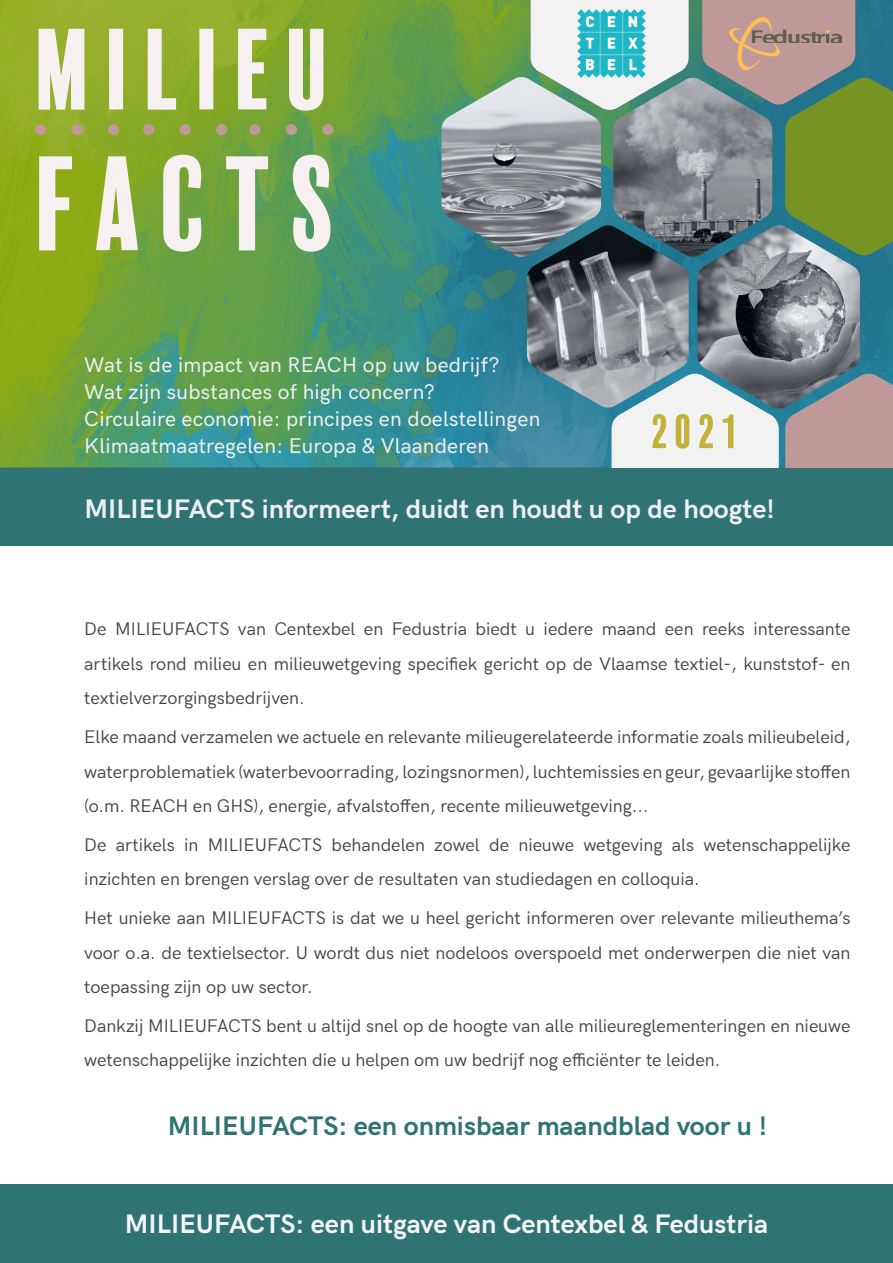
<style>
.page{position:relative;width:893px;height:1263px;background:#fff}
.page>*{position:absolute;margin:0;border:0;box-sizing:border-box;transform-origin:0 0}
.t1{font:700 27px "HK Grotesk Pro";color:#eff0f0}
.t2{font:700 27px "HK Grotesk Pro";color:#f4f6f7}
.t3{font:700 27px "HK Grotesk Pro";color:#2f7375}
.t4{font:500 21px "HK Grotesk Pro";letter-spacing:.01em;color:#eff0f0}
.t5{font:18px/34.5px "HK Grotesk Pro";color:#434343;text-align:justify}
</style>
<div class="page">
<div style="left:0;top:468px;width:893px;height:77px;background:#2f7375"></div>
<div style="left:0;top:1184px;width:893px;height:79px;background:#2f7375"></div>
<img style="left:0;top:0;width:893px;height:468px">
<img style="left:364px;top:230px;width:156px;height:238px">
<img style="left:697px;top:256px;width:163px;height:153px">
<img style="left:613px;top:78px;width:159px;height:179px">
<img style="left:441px;top:77px;width:160px;height:180px">
<svg style="left:785px;top:373px;width:108px;height:95px;background:#a59094"></svg>
<svg style="left:531px;top:0;width:158px;height:111px"></svg>
<svg style="left:702px;top:0;width:191px;height:256px;background:#768c6a"></svg>
<svg style="left:39px;top:29px;width:284px;height:82px"></svg>
<svg style="left:39px;top:155px;width:291px;height:97px"></svg>
<div style="left:35px;top:124px;width:11px;height:11px;background:#bf9999;border-radius:50%"></div>
<div style="left:71px;top:124px;width:12px;height:11px;background:#bf9999;border-radius:50%"></div>
<div style="left:108px;top:124px;width:11px;height:11px;background:#bf9999;border-radius:50%"></div>
<div style="left:143px;top:124px;width:11px;height:11px;background:#bf9999;border-radius:50%"></div>
<div style="left:180px;top:124px;width:11px;height:11px;background:#bf9999;border-radius:50%"></div>
<div style="left:216px;top:124px;width:11px;height:11px;background:#bf9999;border-radius:50%"></div>
<div style="left:249px;top:124px;width:12px;height:11px;background:#bf9999;border-radius:50%"></div>
<div style="left:286px;top:124px;width:11px;height:11px;background:#bf9999;border-radius:50%"></div>
<div style="left:322px;top:124px;width:11px;height:11px;background:#bf9999;border-radius:50%"></div>
<img style="left:527px;top:225px;width:162px;height:183px">
<img style="left:729px;top:17px;width:112px;height:52px">
<img style="left:578px;top:10px;width:67px;height:67px">
<svg style="left:612px;top:373px;width:167px;height:95px"></svg>
<p class="t4" style="left:84px;top:349px;width:417px">Wat is de impact van REACH op uw bedrijf?</p>
<p class="t4" style="left:84px;top:376px;width:352px">Wat zijn substances of high concern?</p>
<p class="t4" style="left:84px;top:403px;width:457px">Circulaire economie: principes en doelstellingen</p>
<p class="t4" style="left:84px;top:430px;width:406px">Klimaatmaatregelen: Europa &amp; Vlaanderen</p>
<p class="t1" style="left:84px;top:489px;width:692px">MILIEUFACTS informeert, duidt en houdt u op de hoogte!</p>
<p class="t5" style="left:84px;top:612px;width:768px">De MILIEUFACTS van Centexbel en Fedustria biedt u iedere maand een reeks interessante artikels rond milieu en milieuwetgeving specifiek gericht op de Vlaamse textiel-, kunststof- en textielverzorgingsbedrijven.</p>
<p class="t5" style="left:84px;top:720px;width:768px">Elke maand verzamelen we actuele en relevante milieugerelateerde informatie zoals milieubeleid, waterproblematiek (waterbevoorrading, lozingsnormen), luchtemissies en geur, gevaarlijke stoffen (o.m. REACH en GHS), energie, afvalstoffen, recente milieuwetgeving...</p>
<p class="t5" style="left:84px;top:828px;width:768px">De artikels in MILIEUFACTS behandelen zowel de nieuwe wetgeving als wetenschappelijke inzichten en brengen verslag over de resultaten van studiedagen en colloquia.</p>
<p class="t5" style="left:84px;top:901px;width:768px">Het unieke aan MILIEUFACTS is dat we u heel gericht informeren over relevante milieuthema’s voor o.a. de textielsector. U wordt dus niet nodeloos overspoeld met onderwerpen die niet van toepassing zijn op uw sector.</p>
<p class="t5" style="left:84px;top:1009px;width:768px">Dankzij MILIEUFACTS bent u altijd snel op de hoogte van alle milieureglementeringen en nieuwe wetenschappelijke inzichten die u helpen om uw bedrijf nog efficiënter te leiden.</p>
<p class="t3" style="left:168px;top:1106px;width:601px">MILIEUFACTS: een onmisbaar maandblad voor u !</p>
<p class="t2" style="left:125px;top:1203px;width:645px">MILIEUFACTS: een uitgave van Centexbel &amp; Fedustria</p>
</div>
